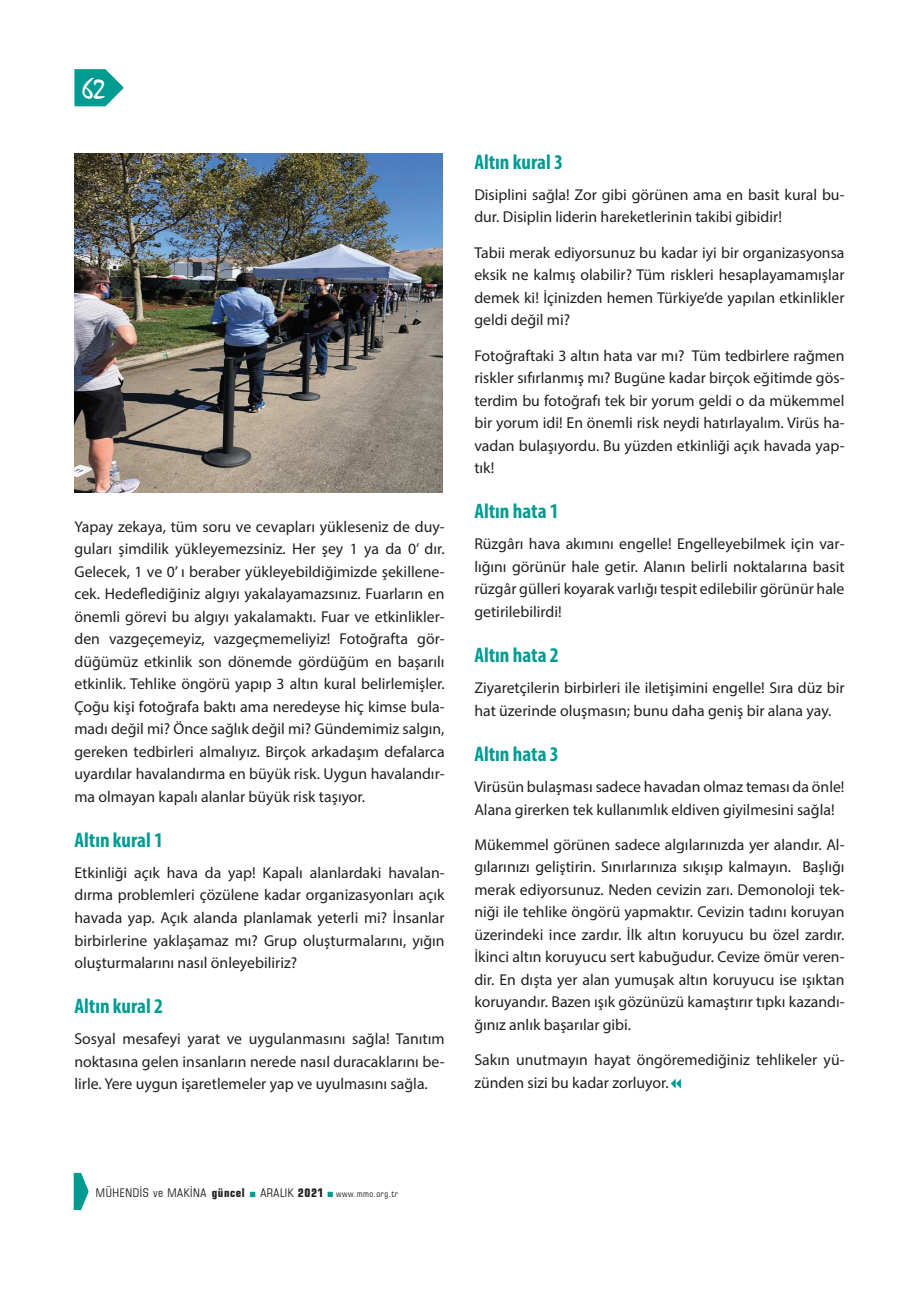
<style>
.page{position:relative;width:919px;height:1289px;background:#fff}
.page>*{position:absolute;margin:0;border:0;box-sizing:border-box;transform-origin:0 0}
.t1{font:27px "TR Mystical Plain";color:#fff}
.t2{font:700 condensed 21px "Myriad Pro";color:#009b91}
.t3{font:15.75px/22.5px "Myriad Pro";color:#231f20;text-align:justify}
.t4{font:condensed 12px "Square 721 BT";letter-spacing:.05em;color:#231f20}
.t5{font:condensed 9px "Square 721 BT";letter-spacing:.05em;color:#231f20}
.s1{font-weight:700}
.s2{font-size:12px}
.s3{font-weight:700;font-size:12px}
</style>
<div class="page">
<svg style="left:74px;top:69px;width:49px;height:37px"></svg>
<svg style="left:74px;top:1172px;width:14px;height:37px"></svg>
<img style="left:74px;top:153px;width:368px;height:339px">
<h1 class="t1" style="left:82px;top:73px;width:24px">62</h1>
<p class="t3" style="left:74px;top:514px;width:371px">Yapay zekaya, tüm soru ve cevapları yükleseniz de duy&shy;guları şimdilik yükleyemezsiniz. Her şey 1 ya da 0’ dır.<br>Gelecek, 1 ve 0’ ı beraber yükleyebildiğimizde şekillene&shy;cek. Hedeflediğiniz algıyı yakalayamazsınız. Fuarların en önemli görevi bu algıyı yakalamaktı. Fuar ve etkinlikler&shy;den vazgeçemeyiz, vazgeçmemeliyiz! Fotoğrafta gör&shy;düğümüz etkinlik son dönemde gördüğüm en başarılı etkinlik. Tehlike öngörü yapıp 3 altın kural belirlemişler.<br>Çoğu kişi fotoğrafa baktı ama neredeyse hiç kimse bula&shy;madı değil mi? Önce sağlık değil mi? Gündemimiz salgın, gereken tedbirleri almalıyız. Birçok arkadaşım defalarca uyardılar havalandırma en büyük risk. Uygun havalandır&shy;ma olmayan kapalı alanlar büyük risk taşıyor.</p>
<h2 class="t2" style="left:74px;top:826px;width:90px">Altın kural 1</h2>
<p class="t3" style="left:74px;top:861px;width:371px">Etkinliği açık hava da yap! Kapalı alanlardaki havalan&shy;dırma problemleri çözülene kadar organizasyonları açık havada yap. Açık alanda planlamak yeterli mi? İnsanlar birbirlerine yaklaşamaz mı? Grup oluşturmalarını, yığın oluşturmalarını nasıl önleyebiliriz?</p>
<h2 class="t2" style="left:74px;top:993px;width:90px">Altın kural 2</h2>
<p class="t3" style="left:74px;top:1027px;width:371px">Sosyal mesafeyi yarat ve uygulanmasını sağla! Tanıtım noktasına gelen insanların nerede nasıl duracaklarını be&shy;lirle. Yere uygun işaretlemeler yap ve uyulmasını sağla.</p>
<h2 class="t2" style="left:474px;top:149px;width:90px">Altın kural 3</h2>
<p class="t3" style="left:474px;top:183px;width:371px">Disiplini sağla! Zor gibi görünen ama en basit kural bu&shy;dur. Disiplin liderin hareketlerinin takibi gibidir!</p>
<p class="t3" style="left:474px;top:241px;width:371px">Tabii merak ediyorsunuz bu kadar iyi bir organizasyonsa eksik ne kalmış olabilir? Tüm riskleri hesaplayamamışlar demek ki! İçinizden hemen Türkiye’de yapılan etkinlikler geldi değil mi?</p>
<p class="t3" style="left:474px;top:344px;width:371px">Fotoğraftaki 3 altın hata var mı? Tüm tedbirlere rağmen riskler sıfırlanmış mı? Bugüne kadar birçok eğitimde gös&shy;terdim bu fotoğrafı tek bir yorum geldi o da mükemmel bir yorum idi! En önemli risk neydi hatırlayalım. Virüs ha&shy;vadan bulaşıyordu. Bu yüzden etkinliği açık havada yap&shy;tık!</p>
<h2 class="t2" style="left:474px;top:498px;width:86px">Altın hata 1</h2>
<p class="t3" style="left:474px;top:532px;width:371px">Rüzgârı hava akımını engelle! Engelleyebilmek için var&shy;lığını görünür hale getir. Alanın belirli noktalarına basit rüzgâr gülleri koyarak varlığı tespit edilebilir görünür hale getirilebilirdi!</p>
<h2 class="t2" style="left:474px;top:642px;width:86px">Altın hata 2</h2>
<p class="t3" style="left:474px;top:676px;width:371px">Ziyaretçilerin birbirleri ile iletişimini engelle! Sıra düz bir hat üzerinde oluşmasın; bunu daha geniş bir alana yay.</p>
<h2 class="t2" style="left:474px;top:741px;width:86px">Altın hata 3</h2>
<p class="t3" style="left:474px;top:775px;width:371px">Virüsün bulaşması sadece havadan olmaz teması da önle!<br>Alana girerken tek kullanımlık eldiven giyilmesini sağla!</p>
<p class="t3" style="left:474px;top:833px;width:371px">Mükemmel görünen sadece algılarınızda yer alandır. Al&shy;gılarınızı geliştirin. Sınırlarınıza sıkışıp kalmayın. Başlığı merak ediyorsunuz. Neden cevizin zarı. Demonoloji tek&shy;niği ile tehlike öngörü yapmaktır. Cevizin tadını koruyan üzerindeki ince zardır. İlk altın koruyucu bu özel zardır.<br>İkinci altın koruyucu sert kabuğudur. Cevize ömür veren&shy;dir. En dışta yer alan yumuşak altın koruyucu ise ışıktan koruyandır. Bazen ışık gözünüzü kamaştırır tıpkı kazandı&shy;ğınız anlık başarılar gibi.</p>
<p class="t3" style="left:474px;top:1048px;width:371px">Sakın unutmayın hayat öngöremediğiniz tehlikeler yü&shy;zünden sizi bu kadar zorluyor.</p>
<p class="t4" style="left:96px;top:1185px;width:150px">MÜHENDİS ve MAKİNA <span class="s1">güncel</span></p>
<p class="t5" style="left:260px;top:1188px;width:139px"><span class="s2">ARALIK</span> <span class="s3">2021</span> www.mmo.org.tr</p>
</div>
